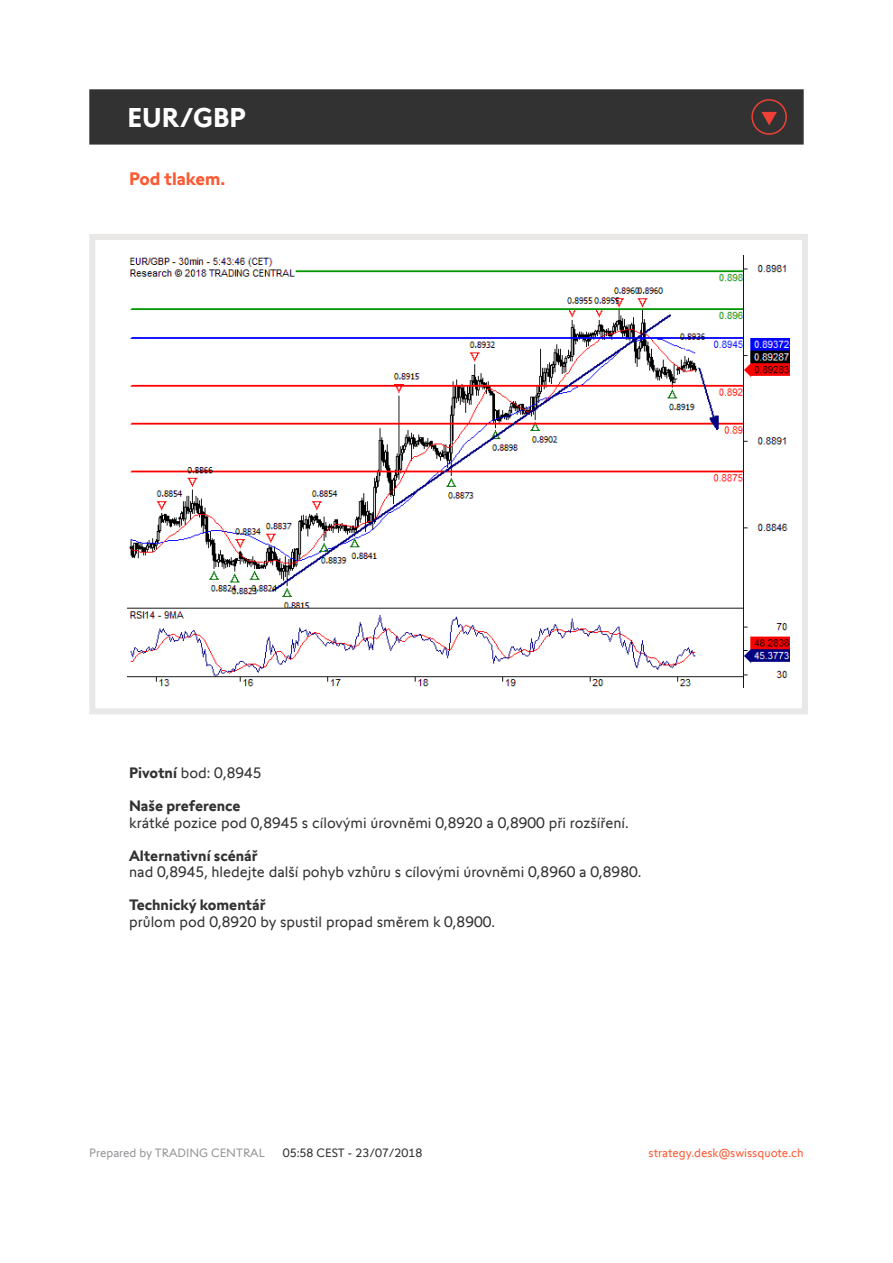
<style>
.page{position:relative;width:893px;height:1263px;background:#fff}
.page>*{position:absolute;margin:0;border:0;box-sizing:border-box;transform-origin:0 0}
.t1{font:700 27px "Swissquote CT";color:#fff}
.t2{font:700 18px "Swissquote CT";color:#fa5b35}
.t3{font:15px "Swissquote CT";color:#323232}
.t4{font:700 15px "Swissquote CT";color:#323232}
.t5{font:12px "Swissquote CT";color:#fa5b35}
.t6{font:12px "Swissquote CT";color:#939598}
.t7{font:12px "Swissquote CT";color:#323232}
.s1{font-weight:700}
</style>
<div class="page">
<div style="left:89px;top:234px;width:719px;height:480px;border:6px solid #e9e8e7"></div>
<div style="left:89px;top:89px;width:715px;height:56px;background:#323232;border:2px solid #323232"></div>
<img style="left:128px;top:255px;width:661px;height:432px">
<svg style="left:751px;top:99px;width:36px;height:36px"></svg>
<h1 class="t1" style="left:128px;top:101px;width:120px">EUR/GBP</h1>
<p class="t2" style="left:129px;top:168px;width:98px">Pod tlakem.</p>
<p class="t3" style="left:129px;top:764px;width:134px"><span class="s1">Pivotní</span> bod: 0,8945</p>
<p class="t4" style="left:129px;top:797px;width:113px">Naše preference</p>
<p class="t3" style="left:129px;top:814px;width:501px">krátké pozice pod 0,8945 s cílovými úrovněmi 0,8920 a 0,8900 při rozšíření.</p>
<p class="t4" style="left:129px;top:846px;width:130px">Alternativní scénář</p>
<p class="t3" style="left:129px;top:863px;width:514px">nad 0,8945, hledejte další pohyb vzhůru s cílovými úrovněmi 0,8960 a 0,8980.</p>
<p class="t4" style="left:129px;top:896px;width:138px">Technický komentář</p>
<p class="t3" style="left:129px;top:913px;width:367px">průlom pod 0,8920 by spustil propad směrem k 0,8900.</p>
<p class="t6" style="left:89px;top:1145px;width:177px">Prepared by TRADING CENTRAL</p>
<p class="t7" style="left:283px;top:1145px;width:141px">05:58 CEST - 23/07/2018</p>
<p class="t5" style="left:649px;top:1145px;width:157px">strategy.desk@swissquote.ch</p>
</div>
